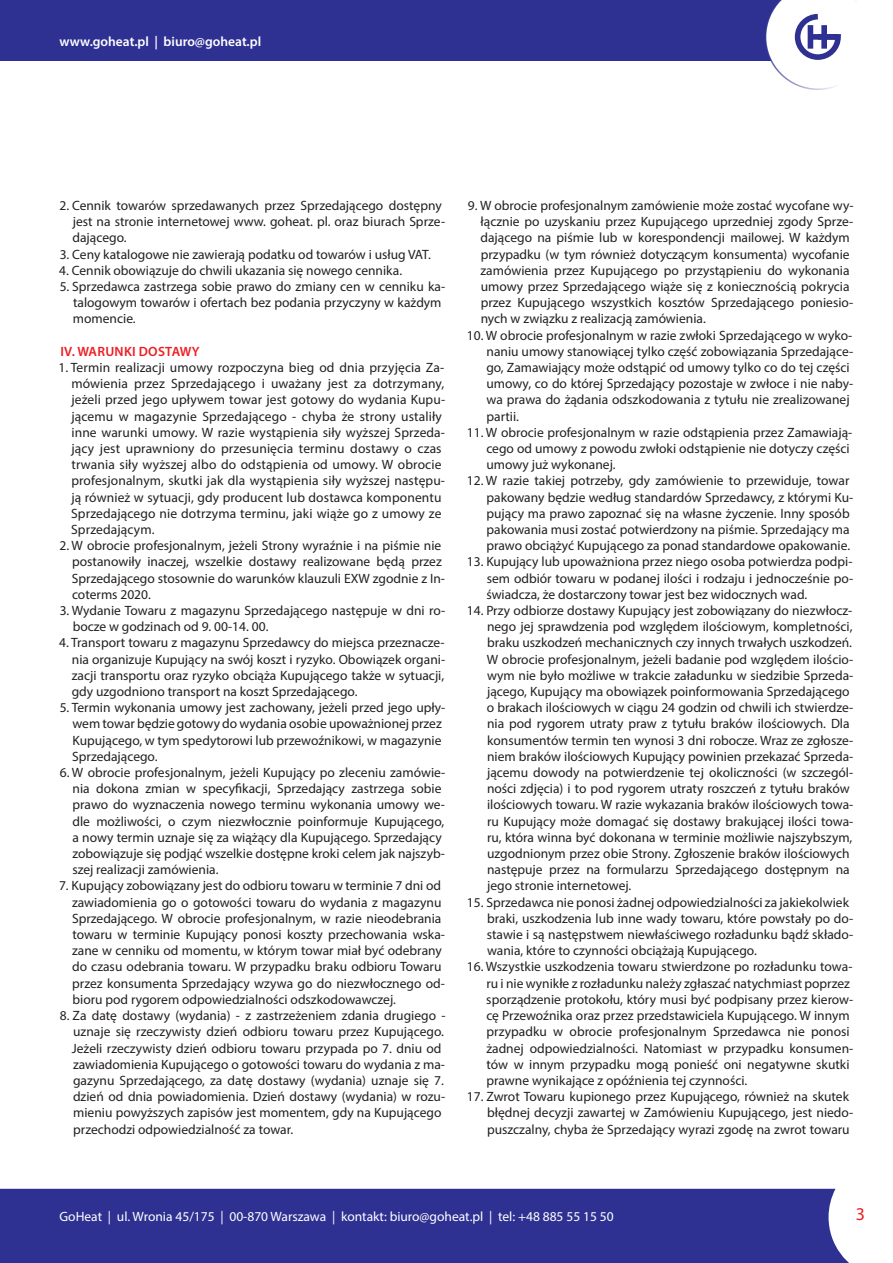
<style>
.page{position:relative;width:893px;height:1263px;background:#fff}
.page>*{position:absolute;margin:0;border:0;box-sizing:border-box;transform-origin:0 0}
.t1{font:18px "Myriad Pro";color:#ee1d23}
.t2{font:13.5px/16.2px "Myriad Pro";color:#231f20}
.t3{font:13.5px "Myriad Pro";color:#fff}
.t4{font:600 13.5px "Myriad Pro";color:#fff}
.t5{font:600 13.5px "Myriad Pro";letter-spacing:.02em;color:#ee1d23}
</style>
<div class="page">
<div style="left:1px;top:1189px;width:848px;height:74px;background:#2e3092"></div>
<svg style="left:0;top:1189px;width:1px;height:74px"></svg>
<div style="left:0;top:0;width:790px;height:61px;background:#2e3092"></div>
<svg style="left:766px;top:0;width:75px;height:90px"></svg>
<p class="t4" style="left:60px;top:33px;width:203px">www.goheat.pl | biuro@goheat.pl</p>
<p class="t2" style="left:73px;top:197px;width:374px;text-indent:-13px">2. Cennik towarów sprzedawanych przez Sprzedającego dostępny jest na stronie internetowej www. goheat. pl. oraz biurach Sprze&shy;dającego.</p>
<p class="t2" style="left:60px;top:246px;width:373px">3. Ceny katalogowe nie zawierają podatku od towarów i usług VAT.</p>
<p class="t2" style="left:59px;top:262px;width:344px">4. Cennik obowiązuje do chwili ukazania się nowego cennika.</p>
<p class="t2" style="left:73px;top:278px;width:374px;text-indent:-13px">5. Sprzedawca zastrzega sobie prawo do zmiany cen w cenniku ka&shy;talogowym towarów i ofertach bez podania przyczyny w każdym momencie.</p>
<p class="t5" style="left:60px;top:343px;width:141px">IV. WARUNKI DOSTAWY</p>
<p class="t2" style="left:71px;top:359px;width:376px;text-indent:-12px">1. Termin realizacji umowy rozpoczyna bieg od dnia przyjęcia Za&shy;mówienia przez Sprzedającego i uważany jest za dotrzymany, jeżeli przed jego upływem towar jest gotowy do wydania Kupu&shy;jącemu w magazynie Sprzedającego - chyba że strony ustaliły inne warunki umowy. W razie wystąpienia siły wyższej Sprzeda&shy;jący jest uprawniony do przesunięcia terminu dostawy o czas trwania siły wyższej albo do odstąpienia od umowy. W obrocie profesjonalnym, skutki jak dla wystąpienia siły wyższej następu&shy;ją również w sytuacji, gdy producent lub dostawca komponentu Sprzedającego nie dotrzyma terminu, jaki wiąże go z umowy ze Sprzedającym.</p>
<p class="t2" style="left:72px;top:537px;width:375px;text-indent:-13px">2. W obrocie profesjonalnym, jeżeli Strony wyraźnie i na piśmie nie postanowiły inaczej, wszelkie dostawy realizowane będą przez Sprzedającego stosownie do warunków klauzuli EXW zgodnie z In&shy;coterms 2020.</p>
<p class="t2" style="left:73px;top:602px;width:374px;text-indent:-13px">3. Wydanie Towaru z magazynu Sprzedającego następuje w dni ro&shy;bocze w godzinach od 9. 00-14. 00.</p>
<p class="t2" style="left:72px;top:635px;width:375px;text-align:justify;text-indent:-12px">4. Transport towaru z magazynu Sprzedawcy do miejsca przeznacze&shy;nia organizuje Kupujący na swój koszt i ryzyko. Obowiązek organi&shy;zacji transportu oraz ryzyko obciąża Kupującego także w sytuacji, gdy uzgodniono transport na koszt Sprzedającego.</p>
<p class="t2" style="left:72px;top:699px;width:375px;text-indent:-12px">5. Termin wykonania umowy jest zachowany, jeżeli przed jego upły&shy;wem towar będzie gotowy do wydania osobie upoważnionej przez Kupującego, w tym spedytorowi lub przewoźnikowi, w magazynie Sprzedającego.</p>
<p class="t2" style="left:72px;top:764px;width:375px;text-indent:-13px">6. W obrocie profesjonalnym, jeżeli Kupujący po zleceniu zamówie&shy;nia dokona zmian w specyfikacji, Sprzedający zastrzega sobie prawo do wyznaczenia nowego terminu wykonania umowy we&shy;dle możliwości, o czym niezwłocznie poinformuje Kupującego, a nowy termin uznaje się za wiążący dla Kupującego. Sprzedający zobowiązuje się podjąć wszelkie dostępne kroki celem jak najszyb&shy;szej realizacji zamówienia.</p>
<p class="t2" style="left:72px;top:878px;width:375px;text-indent:-13px">7. Kupujący zobowiązany jest do odbioru towaru w terminie 7 dni od zawiadomienia go o gotowości towaru do wydania z magazynu Sprzedającego. W obrocie profesjonalnym, w razie nieodebrania towaru w terminie Kupujący ponosi koszty przechowania wska&shy;zane w cenniku od momentu, w którym towar miał być odebrany do czasu odebrania towaru. W przypadku braku odbioru Towaru przez konsumenta Sprzedający wzywa go do niezwłocznego od&shy;bioru pod rygorem odpowiedzialności odszkodowawczej.</p>
<p class="t2" style="left:72px;top:1007px;width:375px;text-indent:-12px">8. Za datę dostawy (wydania) - z zastrzeżeniem zdania drugiego - uznaje się rzeczywisty dzień odbioru towaru przez Kupującego.<br>Jeżeli rzeczywisty dzień odbioru towaru przypada po 7. dniu od zawiadomienia Kupującego o gotowości towaru do wydania z ma&shy;gazynu Sprzedającego, za datę dostawy (wydania) uznaje się 7. dzień od dnia powiadomienia. Dzień dostawy (wydania) w rozu&shy;mieniu powyższych zapisów jest momentem, gdy na Kupującego przechodzi odpowiedzialność za towar.</p>
<p class="t2" style="left:480px;top:197px;width:375px;text-indent:-13px">9. W obrocie profesjonalnym zamówienie może zostać wycofane wy&shy;łącznie po uzyskaniu przez Kupującego uprzedniej zgody Sprze&shy;dającego na piśmie lub w korespondencji mailowej. W każdym przypadku (w tym również dotyczącym konsumenta) wycofanie zamówienia przez Kupującego po przystąpieniu do wykonania umowy przez Sprzedającego wiąże się z koniecznością pokrycia przez Kupującego wszystkich kosztów Sprzedającego poniesio&shy;nych w związku z realizacją zamówienia.</p>
<p class="t2" style="left:486px;top:327px;width:368px;text-indent:-19px">10. W obrocie profesjonalnym w razie zwłoki Sprzedającego w wyko&shy;naniu umowy stanowiącej tylko część zobowiązania Sprzedające&shy;go, Zamawiający może odstąpić od umowy tylko co do tej części umowy, co do której Sprzedający pozostaje w zwłoce i nie naby&shy;wa prawa do żądania odszkodowania z tytułu nie zrealizowanej partii.</p>
<p class="t2" style="left:486px;top:424px;width:368px;text-indent:-19px">11. W obrocie profesjonalnym w razie odstąpienia przez Zamawiają&shy;cego od umowy z powodu zwłoki odstąpienie nie dotyczy części umowy już wykonanej.</p>
<p class="t2" style="left:486px;top:473px;width:368px;text-indent:-20px">12. W razie takiej potrzeby, gdy zamówienie to przewiduje, towar pakowany będzie według standardów Sprzedawcy, z którymi Ku&shy;pujący ma prawo zapoznać się na własne życzenie. Inny sposób pakowania musi zostać potwierdzony na piśmie. Sprzedający ma prawo obciążyć Kupującego za ponad standardowe opakowanie.</p>
<p class="t2" style="left:486px;top:554px;width:368px;text-align:justify;text-indent:-20px">13. Kupujący lub upoważniona przez niego osoba potwierdza podpi&shy;sem odbiór towaru w podanej ilości i rodzaju i jednocześnie po&shy;świadcza, że dostarczony towar jest bez widocznych wad.</p>
<p class="t2" style="left:487px;top:602px;width:368px;text-indent:-20px">14. Przy odbiorze dostawy Kupujący jest zobowiązany do niezwłocz&shy;nego jej sprawdzenia pod względem ilościowym, kompletności, braku uszkodzeń mechanicznych czy innych trwałych uszkodzeń.<br>W obrocie profesjonalnym, jeżeli badanie pod względem ilościo&shy;wym nie było możliwe w trakcie załadunku w siedzibie Sprzeda&shy;jącego, Kupujący ma obowiązek poinformowania Sprzedającego o brakach ilościowych w ciągu 24 godzin od chwili ich stwierdze&shy;nia pod rygorem utraty praw z tytułu braków ilościowych. Dla konsumentów termin ten wynosi 3 dni robocze. Wraz ze zgłosze&shy;niem braków ilościowych Kupujący powinien przekazać Sprzeda&shy;jącemu dowody na potwierdzenie tej okoliczności (w szczegól&shy;ności zdjęcia) i to pod rygorem utraty roszczeń z tytułu braków ilościowych towaru. W razie wykazania braków ilościowych towa&shy;ru Kupujący może domagać się dostawy brakującej ilości towa&shy;ru, która winna być dokonana w terminie możliwie najszybszym, uzgodnionym przez obie Strony. Zgłoszenie braków ilościowych następuje przez na formularzu Sprzedającego dostępnym na jego stronie internetowej.</p>
<p class="t2" style="left:487px;top:894px;width:368px;text-indent:-20px">15. Sprzedawca nie ponosi żadnej odpowiedzialności za jakiekolwiek braki, uszkodzenia lub inne wady towaru, które powstały po do&shy;stawie i są następstwem niewłaściwego rozładunku bądź składo&shy;wania, które to czynności obciążają Kupującego.</p>
<p class="t2" style="left:486px;top:959px;width:368px;text-indent:-19px">16. Wszystkie uszkodzenia towaru stwierdzone po rozładunku towa&shy;ru i nie wynikłe z rozładunku należy zgłaszać natychmiast poprzez sporządzenie protokołu, który musi być podpisany przez kierow&shy;cę Przewoźnika oraz przez przedstawiciela Kupującego. W innym przypadku w obrocie profesjonalnym Sprzedawca nie ponosi żadnej odpowiedzialności. Natomiast w przypadku konsumen&shy;tów w innym przypadku mogą ponieść oni negatywne skutki prawne wynikające z opóźnienia tej czynności.</p>
<p class="t2" style="left:487px;top:1088px;width:368px;text-indent:-20px">17. Zwrot Towaru kupionego przez Kupującego, również na skutek błędnej decyzji zawartej w Zamówieniu Kupującego, jest niedo&shy;puszczalny, chyba że Sprzedający wyrazi zgodę na zwrot towaru</p>
<p class="t3" style="left:60px;top:1208px;width:556px">GoHeat | ul. Wronia 45/175 | 00-870 Warszawa | kontakt: biuro@goheat.pl | tel: +48 885 55 15 50</p>
<h1 class="t1" style="left:856px;top:1203px;width:11px">3</h1>
</div>
